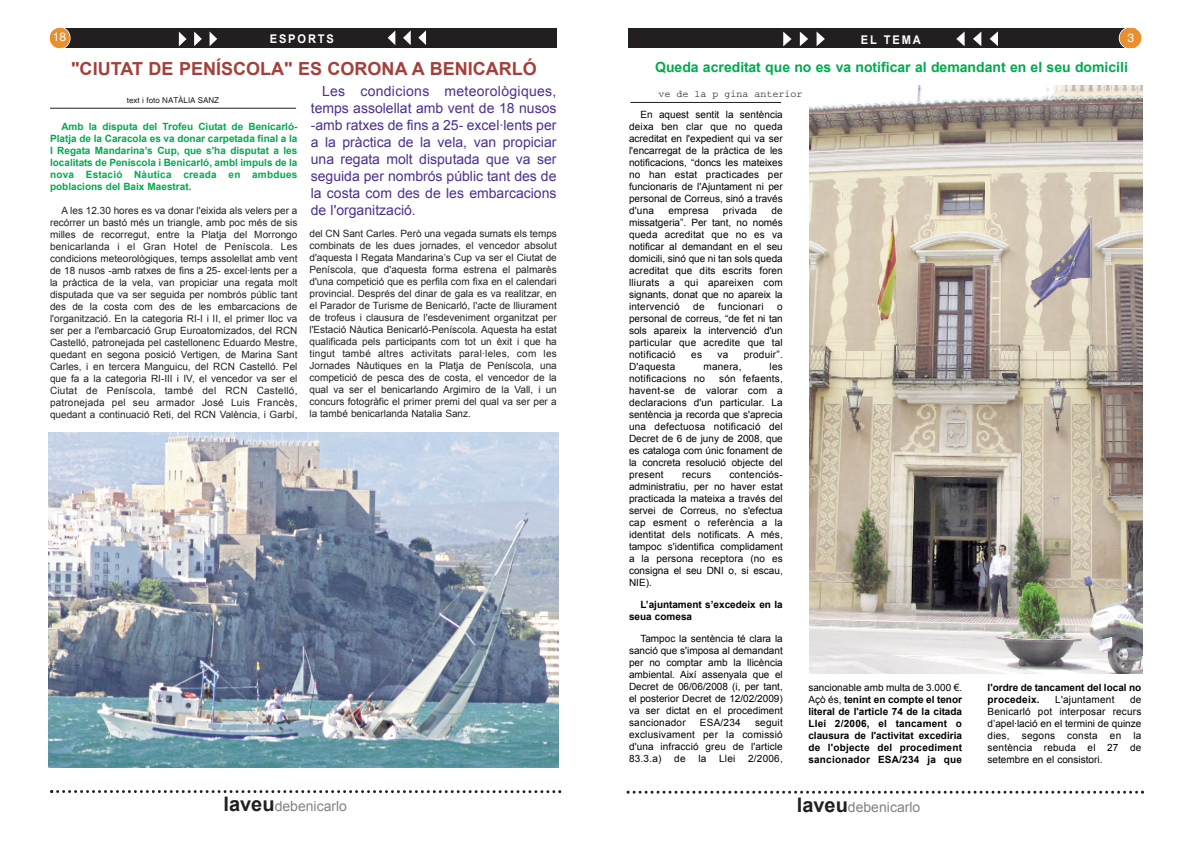
<style>
.page{position:relative;width:1191px;height:842px;background:#fff}
.page>*{position:absolute;margin:0;border:0;box-sizing:border-box;transform-origin:0 0}
.t1{font:700 18px "Arial";color:#a3403b}
.t2{font:14px/17px "Arial";color:#4c2f91;text-align:justify}
.t3{font:700 14px "Arial";color:#00aa4e}
.t4{font:14px "Arial";color:#808285}
.t5{font:700 12px "Arial";letter-spacing:.165em;color:#fff;scale:.92 1}
.t6{font:12px "Helvetica";color:#fff}
.t7{font:10px/12px "Arial";color:#231f20;text-align:justify}
.t8{font:10px/12px "Arial";letter-spacing:.01em;color:#000;text-align:justify}
.t9{font:700 10px/12px "Arial";color:#000}
.t10{font:700 10px/12px "Arial";color:#00aa4e;text-align:justify}
.t11{font:10px "Courier";color:#231f20}
.t12{font:8px "Helvetica";color:#231f20}
.s1{font-weight:400}
.s2{font-weight:700;font-size:20px;color:#231f20}
</style>
<div class="page">
<div style="left:628px;top:28px;width:507px;height:20px;background:#231f20"></div>
<svg style="left:989px;top:31px;width:9px;height:15px"></svg>
<svg style="left:973px;top:32px;width:8px;height:14px"></svg>
<svg style="left:956px;top:32px;width:8px;height:14px"></svg>
<svg style="left:783px;top:32px;width:8px;height:14px"></svg>
<svg style="left:800px;top:32px;width:8px;height:14px"></svg>
<svg style="left:816px;top:32px;width:9px;height:14px"></svg>
<svg style="left:1118px;top:27px;width:24px;height:22px"></svg>
<svg style="left:626px;top:791px;width:518px;height:3px"></svg>
<svg style="left:50px;top:790px;width:511px;height:3px"></svg>
<div style="left:63px;top:28px;width:494px;height:20px;background:#231f20"></div>
<svg style="left:179px;top:32px;width:7px;height:14px"></svg>
<svg style="left:194px;top:32px;width:8px;height:14px"></svg>
<svg style="left:209px;top:32px;width:8px;height:14px"></svg>
<svg style="left:49px;top:27px;width:22px;height:22px"></svg>
<svg style="left:418px;top:30px;width:8px;height:15px"></svg>
<svg style="left:403px;top:30px;width:8px;height:15px"></svg>
<svg style="left:388px;top:31px;width:7px;height:14px"></svg>
<hr style="left:630px;top:102px;width:151px;height:1px;background:#231f20">
<hr style="left:50px;top:108px;width:246px;height:1px;background:#231f20">
<img style="left:48px;top:433px;width:510px;height:334px">
<img style="left:810px;top:85px;width:332px;height:588px">
<p class="t6" style="left:53px;top:30px;width:15px">18</p>
<p class="t5" style="left:270px;top:32px;width:71px">ESPORTS</p>
<h1 class="t1" style="left:71px;top:58px;width:467px">"CIUTAT DE PENÍSCOLA" ES CORONA A BENICARLÓ</h1>
<p class="t2" style="left:311px;top:83px;width:247px;text-indent:11px">Les condicions meteorològiques, temps assolellat amb vent de 18 nusos -amb ratxes de fins a 25- excel·lents per a la pràctica de la vela, van propiciar una regata molt disputada que va ser seguida per nombrós públic tant des de la costa com des de les embarcacions de l'organització.</p>
<p class="t12" style="left:127px;top:95px;width:94px">text i foto NATÀLIA SANZ</p>
<p class="t10" style="left:50px;top:120px;width:249px;text-indent:11px">Amb la disputa del Trofeu Ciutat de Benicarló-Platja de la Caracola es va donar carpetada final a la I Regata Mandarina’s Cup, que s'ha disputat a les localitats de Peníscola i Benicarló, ambl impuls de la nova Estació Nàutica creada en ambdues poblacions del Baix Maestrat.</p>
<p class="t7" style="left:50px;top:204px;width:249px;text-indent:11px">A les 12.30 hores es va donar l'eixida als velers per a recórrer un bastó més un triangle, amb poc més de sis milles de recorregut, entre la Platja del Morrongo benicarlanda i el Gran Hotel de Peníscola. Les condicions meteorològiques, temps assolellat amb vent de 18 nusos -amb ratxes de fins a 25- excel·lents per a la pràctica de la vela, van propiciar una regata molt disputada que va ser seguida per nombrós públic tant des de la costa com des de les embarcacions de l'organització. En la categoria RI-I i II, el primer lloc va ser per a l'embarcació Grup Euroatomizados, del RCN Castelló, patronejada pel castellonenc Eduardo Mestre, quedant en segona posició Vertigen, de Marina Sant Carles, i en tercera Manguicu, del RCN Castelló. Pel que fa a la categoria RI-III i IV, el vencedor va ser el Ciutat de Peníscola, també del RCN Castelló, patronejada pel seu armador José Luis Francès, quedant a continuació Reti, del RCN València, i Garbí,</p>
<p class="t7" style="left:309px;top:227px;width:249px">del CN Sant Carles. Però una vegada sumats els temps combinats de les dues jornades, el vencedor absolut d'aquesta I Regata Mandarina’s Cup va ser el Ciutat de Peníscola, que d'aquesta forma estrena el palmarès d'una competició que es perfila com fixa en el calendari provincial. Després del dinar de gala es va realitzar, en el Parador de Turisme de Benicarló, l'acte de lliurament de trofeus i clausura de l'esdeveniment organitzat per l'Estació Nàutica Benicarló-Peníscola. Aquesta ha estat qualificada pels participants com tot un èxit i que ha tingut també altres activitats paral·leles, com les Jornades Nàutiques en la Platja de Peníscola, una competició de pesca des de costa, el vencedor de la qual va ser el benicarlando Argimiro de la Vall, i un concurs fotogràfic el primer premi del qual va ser per a la també benicarlanda Natalia Sanz.</p>
<p class="t5" style="left:861px;top:33px;width:67px">EL TEMA</p>
<p class="t6" style="left:1127px;top:31px;width:8px">3</p>
<h2 class="t3" style="left:655px;top:59px;width:474px">Queda acreditat que no es va notificar al demandant en el seu domicili</h2>
<p class="t11" style="left:658px;top:90px;width:145px">ve de la p gina anterior</p>
<p class="t8" style="left:629px;top:108px;width:155px;text-indent:11px">En aquest sentit la sentència deixa ben clar que no queda acreditat en l'expedient qui va ser l'encarregat de la pràctica de les notificacions, “doncs les mateixes no han estat practicades per funcionaris de l'Ajuntament ni per personal de Correus, sinó a través d'una</p>
<p class="t8" style="left:629px;top:204px;width:155px;text-indent:142px">de missatgeria”. Per tant, no només queda acreditat que no es va notificar al demandant en el seu domicili, sinó que ni tan sols queda acreditat que dits escrits foren lliurats a qui apareixen com signants, donat que no apareix la intervenció</p>
<p class="t8" style="left:668px;top:204px;width:42px">empresa</p>
<p class="t8" style="left:723px;top:204px;width:36px">privada</p>
<p class="t8" style="left:693px;top:300px;width:13px">de</p>
<p class="t8" style="left:718px;top:300px;width:47px">funcionari</p>
<p class="t8" style="left:629px;top:300px;width:155px;text-indent:148px">o personal de correus, “de fet ni tan sols apareix la intervenció d'un particular que acredite que tal notificació</p>
<p class="t8" style="left:691px;top:348px;width:12px">es</p>
<p class="t8" style="left:717px;top:348px;width:12px">va</p>
<p class="t8" style="left:744px;top:348px;width:41px">produir”.</p>
<p class="t8" style="left:629px;top:360px;width:48px">D'aquesta</p>
<p class="t8" style="left:703px;top:360px;width:40px">manera,</p>
<p class="t8" style="left:769px;top:360px;width:15px">les</p>
<p class="t8" style="left:629px;top:372px;width:78px">notificacions no</p>
<p class="t8" style="left:629px;top:372px;width:155px;text-indent:90px">són fefaents, havent-se de valorar com a declaracions d'un particular. La sentència ja recorda que s'aprecia una defectuosa notificació del Decret de 6 de juny de 2008, que es cataloga com únic fonament de la concreta resolució objecte del present</p>
<p class="t8" style="left:629px;top:468px;width:155px;text-indent:100px">contenciós&shy;administratiu, per no haver estat practicada la mateixa a través del servei de Correus, no s'efectua cap esment o referència a la identitat dels notificats. A més, tampoc s'identifica complidament a la persona receptora (no es consigna el seu DNI o, si escau, NIE).</p>
<p class="t9" style="left:629px;top:598px;width:155px;text-indent:11px">L’ajuntament s’excedeix en la seua comesa</p>
<p class="t8" style="left:629px;top:632px;width:155px;text-indent:11px">Tampoc la sentència té clara la sanció que s'imposa al demandant per no comptar amb la llicència ambiental. Així assenyala que el Decret de 06/06/2008 (i, per tant, el posterior Decret de 12/02/2009) va ser dictat en el procediment sancionador</p>
<p class="t8" style="left:682px;top:468px;width:30px">recurs</p>
<p class="t8" style="left:700px;top:716px;width:42px">ESA/234</p>
<p class="t8" style="left:629px;top:716px;width:155px;text-indent:126px">seguit exclusivament per la comissió d'una infracció greu de l'article 83.3.a)</p>
<p class="t8" style="left:674px;top:752px;width:13px">de</p>
<p class="t8" style="left:698px;top:752px;width:10px">la</p>
<p class="t8" style="left:719px;top:752px;width:18px">Llei</p>
<p class="t8" style="left:748px;top:752px;width:36px">2/2006,</p>
<p class="t9" style="left:808px;top:682px;width:155px;text-align:justify"><span class="s1">sancionable amb multa de 3.000 €.<br>Açò és,</span> tenint en compte el tenor literal de l'article 74 de la citada Llei 2/2006, el tancament o clausura de l'activitat excediria de l'objecte del procediment sancionador ESA/234 ja que</p>
<p class="t9" style="left:987px;top:682px;width:155px">l'ordre de tancament del local no procedeix.</p>
<p class="t8" style="left:987px;top:694px;width:155px;text-indent:142px">de Benicarló pot interposar recurs d’apel·lació en el termini de quinze dies, segons consta en la sentència rebuda el 27 de setembre en el consistori.</p>
<p class="t8" style="left:1055px;top:694px;width:61px">L'ajuntament</p>
<h2 class="t4" style="left:223px;top:798px;width:125px"><span class="s2">laveu</span>debenicarlo</h2>
<h2 class="t4" style="left:796px;top:799px;width:125px"><span class="s2">laveu</span>debenicarlo</h2>
</div>
